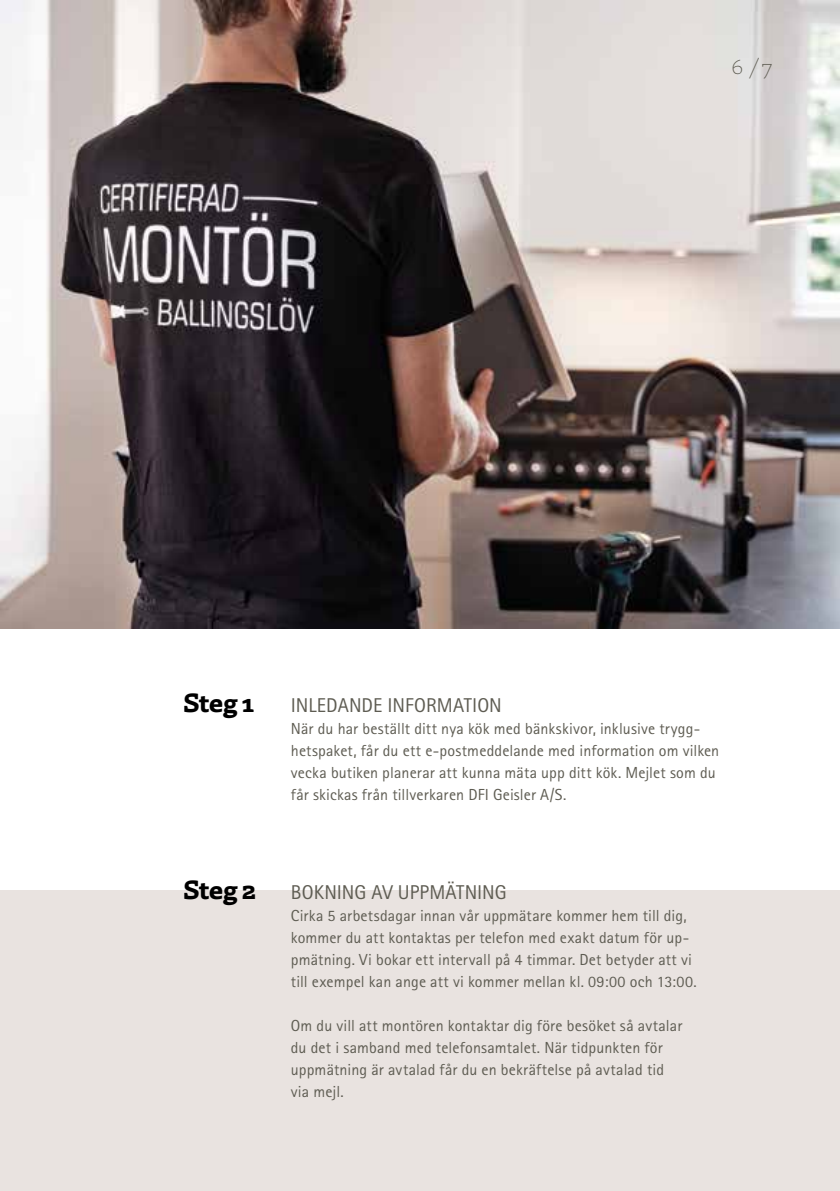
<style>
.page{position:relative;width:840px;height:1191px;background:#fff}
.page>*{position:absolute;margin:0;border:0;box-sizing:border-box;transform-origin:0 0}
.t1{font:800 28px "Laski Slab";letter-spacing:-.02em;color:#000}
.t2{font:300 22px "Laski Slab";color:#5e5c52}
.t3{font:20px "Rotis Sans Serif Std";color:#5e5c52}
.t4{font:16px/22px "Rotis Sans Serif Std";letter-spacing:.01em;color:#5e5c52}
</style>
<div class="page">
<div style="left:0;top:890px;width:839px;height:301px;background:#e9e3e0"></div>
<img style="left:0;top:0;width:838px;height:629px">
<h2 class="t2" style="left:730px;top:53px;width:44px">6 /7</h2>
<h1 class="t1" style="left:183px;top:684px;width:73px">Steg 1</h1>
<p class="t3" style="left:291px;top:693px;width:212px">INLEDANDE INFORMATION</p>
<p class="t4" style="left:291px;top:717px;width:429px">När du har beställt ditt nya kök med bänkskivor, inklusive trygg&shy;hetspaket, får du ett e-postmeddelande med information om vilken vecka butiken planerar att kunna mäta upp ditt kök. Mejlet som du får skickas från tillverkaren DFI Geisler A/S.</p>
<h1 class="t1" style="left:183px;top:871px;width:75px">Steg 2</h1>
<p class="t3" style="left:291px;top:880px;width:217px">BOKNING AV UPPMÄTNING</p>
<p class="t4" style="left:291px;top:904px;width:407px">Cirka 5 arbetsdagar innan vår uppmätare kommer hem till dig, kommer du att kontaktas per telefon med exakt datum för up&shy;pmätning. Vi bokar ett intervall på 4 timmar. Det betyder att vi till exempel kan ange att vi kommer mellan kl. 09:00 och 13:00.</p>
<p class="t4" style="left:291px;top:1014px;width:393px">Om du vill att montören kontaktar dig före besöket så avtalar du det i samband med telefonsamtalet. När tidpunkten för uppmätning är avtalad får du en bekräftelse på avtalad tid via mejl.</p>
</div>
